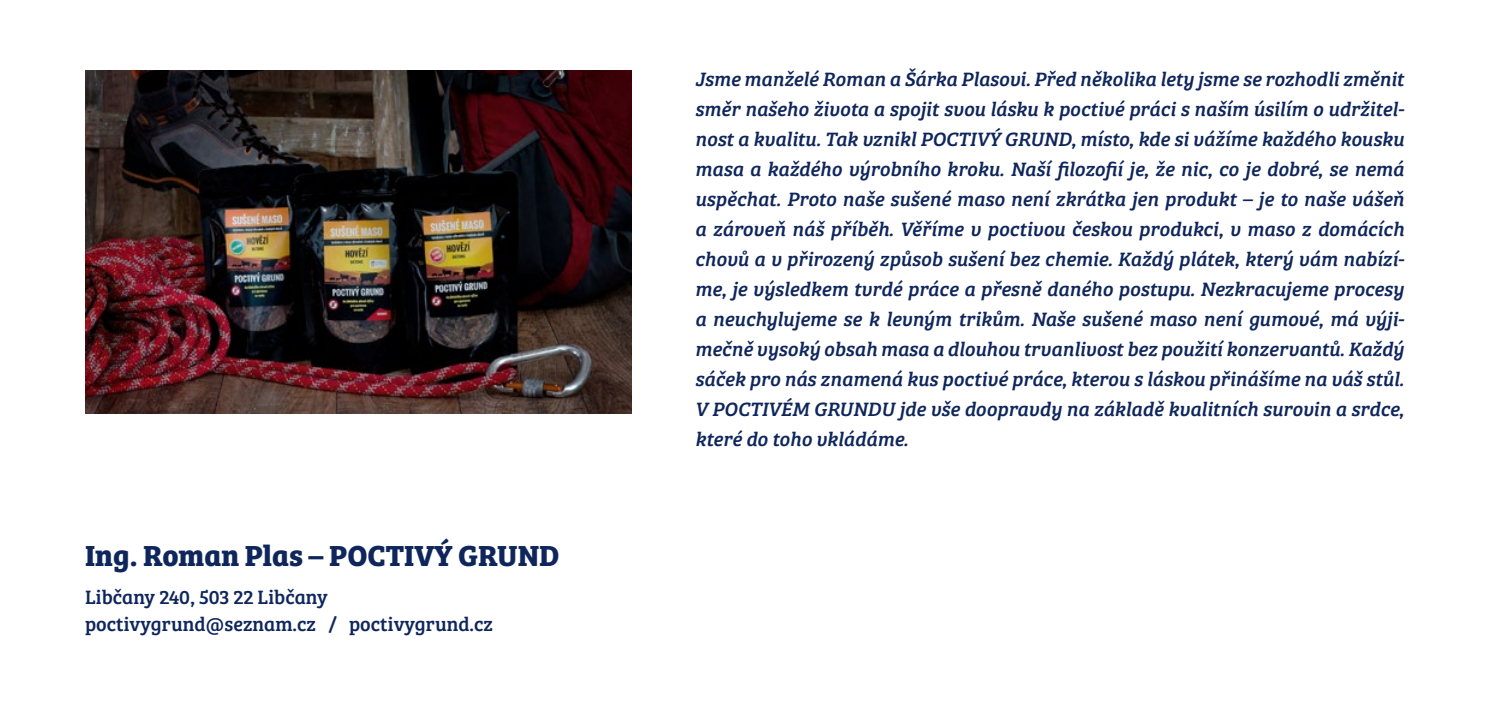
<style>
.page{position:relative;width:1489px;height:702px;background:#fff}
.page>*{position:absolute;margin:0;border:0;box-sizing:border-box;transform-origin:0 0}
.t1{font:700 30px "Bree Serif";color:#0f265c}
.t2{font:italic 20px/30px "Bree Serif";letter-spacing:-.005em;color:#0f265c;text-align:justify}
.t3{font:20px/27.5px "Bree Serif";color:#0f265c}
</style>
<div class="page">
<img style="left:85px;top:71px;width:546px;height:342px">
<h1 class="t1" style="left:85px;top:532px;width:476px">Ing. Roman Plas – POCTIVÝ GRUND</h1>
<p class="t3" style="left:85px;top:581px;width:409px">Libčany 240, 503 22 Libčany poctivygrund@seznam.cz / poctivygrund.cz</p>
<p class="t2" style="left:694px;top:63px;width:711px">Jsme manželé Roman a Šárka Plasovi. Před několika lety jsme se rozhodli změnit směr našeho života a spojit svou lásku k poctivé práci s naším úsilím o udržitel&shy;nost a kvalitu. Tak vznikl POCTIVÝ GRUND, místo, kde si vážíme každého kousku masa a každého výrobního kroku. Naší filozofií je, že nic, co je dobré, se nemá uspěchat. Proto naše sušené maso není zkrátka jen produkt – je to naše vášeň a zároveň náš příběh. Věříme v poctivou českou produkci, v maso z domácích chovů a v přirozený způsob sušení bez chemie. Každý plátek, který vám nabízí&shy;me, je výsledkem tvrdé práce a přesně daného postupu. Nezkracujeme procesy a neuchylujeme se k levným trikům. Naše sušené maso není gumové, má výji&shy;mečně vysoký obsah masa a dlouhou trvanlivost bez použití konzervantů. Každý sáček pro nás znamená kus poctivé práce, kterou s láskou přinášíme na váš stůl.<br>V POCTIVÉM GRUNDU jde vše doopravdy na základě kvalitních surovin a srdce, které do toho vkládáme.</p>
</div>
